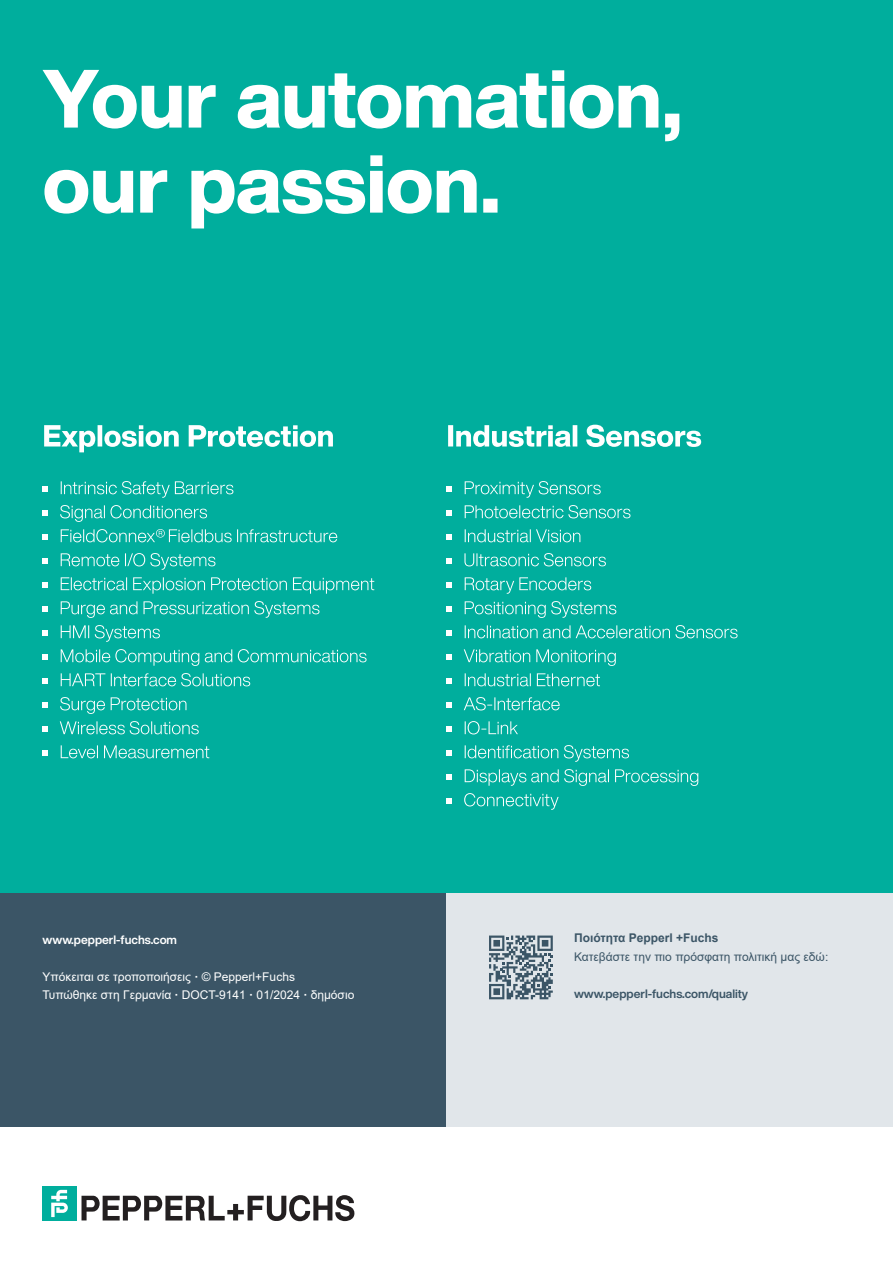
<style>
.page{position:relative;width:893px;height:1263px;background:#fff}
.page>*{position:absolute;margin:0;border:0;box-sizing:border-box;transform-origin:0 0}
.t1{font:12px/18.3px "Arial";color:#fff}
.t2{font:12px "Arial";color:#3b5566}
.t3{font:700 12px "Helvetica Now Display";color:#3b5566}
.t4{font:700 12px "Helvetica Now Display";color:#fff}
.t5{font:700 12px "Arial";color:#3b5566}
.s1{font-weight:700}
</style>
<div class="page">
<div style="left:0;top:0;width:893px;height:893px;background:#00ae9d"></div>
<svg style="left:82px;top:1195px;width:273px;height:26px"></svg>
<div style="left:43px;top:1186px;width:34px;height:34px;background:#00ae9d"></div>
<svg style="left:51px;top:1190px;width:17px;height:27px"></svg>
<svg style="left:44px;top:155px;width:453px;height:73px"></svg>
<svg style="left:43px;top:70px;width:636px;height:71px"></svg>
<div style="left:0;top:893px;width:446px;height:234px;background:#3b5566"></div>
<div style="left:446px;top:893px;width:447px;height:234px;background:#e1e6ea"></div>
<svg style="left:489px;top:935px;width:64px;height:64px"></svg>
<svg style="left:44px;top:425px;width:289px;height:27px"></svg>
<svg style="left:448px;top:425px;width:253px;height:22px"></svg>
<svg style="left:464px;top:793px;width:95px;height:17px"></svg>
<svg style="left:465px;top:769px;width:233px;height:17px"></svg>
<svg style="left:465px;top:745px;width:164px;height:17px"></svg>
<svg style="left:465px;top:721px;width:53px;height:13px"></svg>
<svg style="left:464px;top:697px;width:96px;height:13px"></svg>
<svg style="left:465px;top:673px;width:135px;height:13px"></svg>
<svg style="left:464px;top:649px;width:152px;height:17px"></svg>
<svg style="left:465px;top:625px;width:273px;height:13px"></svg>
<svg style="left:465px;top:601px;width:151px;height:17px"></svg>
<svg style="left:465px;top:577px;width:126px;height:17px"></svg>
<svg style="left:464px;top:553px;width:142px;height:13px"></svg>
<svg style="left:465px;top:529px;width:115px;height:13px"></svg>
<svg style="left:465px;top:505px;width:165px;height:13px"></svg>
<svg style="left:465px;top:481px;width:136px;height:17px"></svg>
<svg style="left:446px;top:486px;width:6px;height:6px"></svg>
<svg style="left:446px;top:510px;width:6px;height:6px"></svg>
<svg style="left:446px;top:534px;width:6px;height:6px"></svg>
<svg style="left:446px;top:558px;width:6px;height:6px"></svg>
<svg style="left:446px;top:582px;width:6px;height:6px"></svg>
<svg style="left:446px;top:606px;width:6px;height:6px"></svg>
<svg style="left:446px;top:630px;width:6px;height:6px"></svg>
<svg style="left:446px;top:654px;width:6px;height:6px"></svg>
<svg style="left:446px;top:678px;width:6px;height:6px"></svg>
<svg style="left:446px;top:702px;width:6px;height:6px"></svg>
<svg style="left:446px;top:726px;width:6px;height:6px"></svg>
<svg style="left:446px;top:750px;width:6px;height:6px"></svg>
<svg style="left:446px;top:774px;width:6px;height:6px"></svg>
<svg style="left:446px;top:798px;width:6px;height:6px"></svg>
<svg style="left:61px;top:745px;width:148px;height:13px"></svg>
<svg style="left:60px;top:721px;width:139px;height:13px"></svg>
<svg style="left:60px;top:697px;width:126px;height:17px"></svg>
<svg style="left:61px;top:673px;width:189px;height:13px"></svg>
<svg style="left:61px;top:649px;width:306px;height:17px"></svg>
<svg style="left:61px;top:625px;width:99px;height:17px"></svg>
<svg style="left:61px;top:601px;width:258px;height:17px"></svg>
<svg style="left:61px;top:577px;width:313px;height:17px"></svg>
<svg style="left:61px;top:553px;width:154px;height:17px"></svg>
<svg style="left:61px;top:529px;width:276px;height:13px"></svg>
<svg style="left:60px;top:505px;width:147px;height:17px"></svg>
<svg style="left:61px;top:481px;width:172px;height:17px"></svg>
<svg style="left:43px;top:486px;width:5px;height:6px"></svg>
<svg style="left:43px;top:510px;width:5px;height:6px"></svg>
<svg style="left:43px;top:534px;width:5px;height:6px"></svg>
<svg style="left:43px;top:558px;width:5px;height:6px"></svg>
<svg style="left:43px;top:582px;width:5px;height:6px"></svg>
<svg style="left:43px;top:606px;width:5px;height:6px"></svg>
<svg style="left:43px;top:630px;width:5px;height:6px"></svg>
<svg style="left:43px;top:654px;width:5px;height:6px"></svg>
<svg style="left:43px;top:678px;width:5px;height:6px"></svg>
<svg style="left:43px;top:702px;width:5px;height:6px"></svg>
<svg style="left:43px;top:726px;width:5px;height:6px"></svg>
<svg style="left:43px;top:750px;width:5px;height:6px"></svg>
<p class="t4" style="left:43px;top:931px;width:136px">www.pepperl-fuchs.com</p>
<p class="t1" style="left:43px;top:967px;width:313px">Υπόκειται σε τροποποιήσεις <span class="s1">·</span> © Pepperl+Fuchs<br>Τυπώθηκε στη Γερμανία <span class="s1">·</span> DOCT-9141 <span class="s1">·</span> 01/2024 <span class="s1">·</span> δημόσιο</p>
<p class="t5" style="left:574px;top:930px;width:146px">Ποιότητα Pepperl +Fuchs</p>
<p class="t2" style="left:574px;top:948px;width:256px">Κατεβάστε την πιο πρόσφατη πολιτική μας εδώ:</p>
<p class="t3" style="left:574px;top:985px;width:176px">www.pepperl-fuchs.com/quality</p>
</div>
